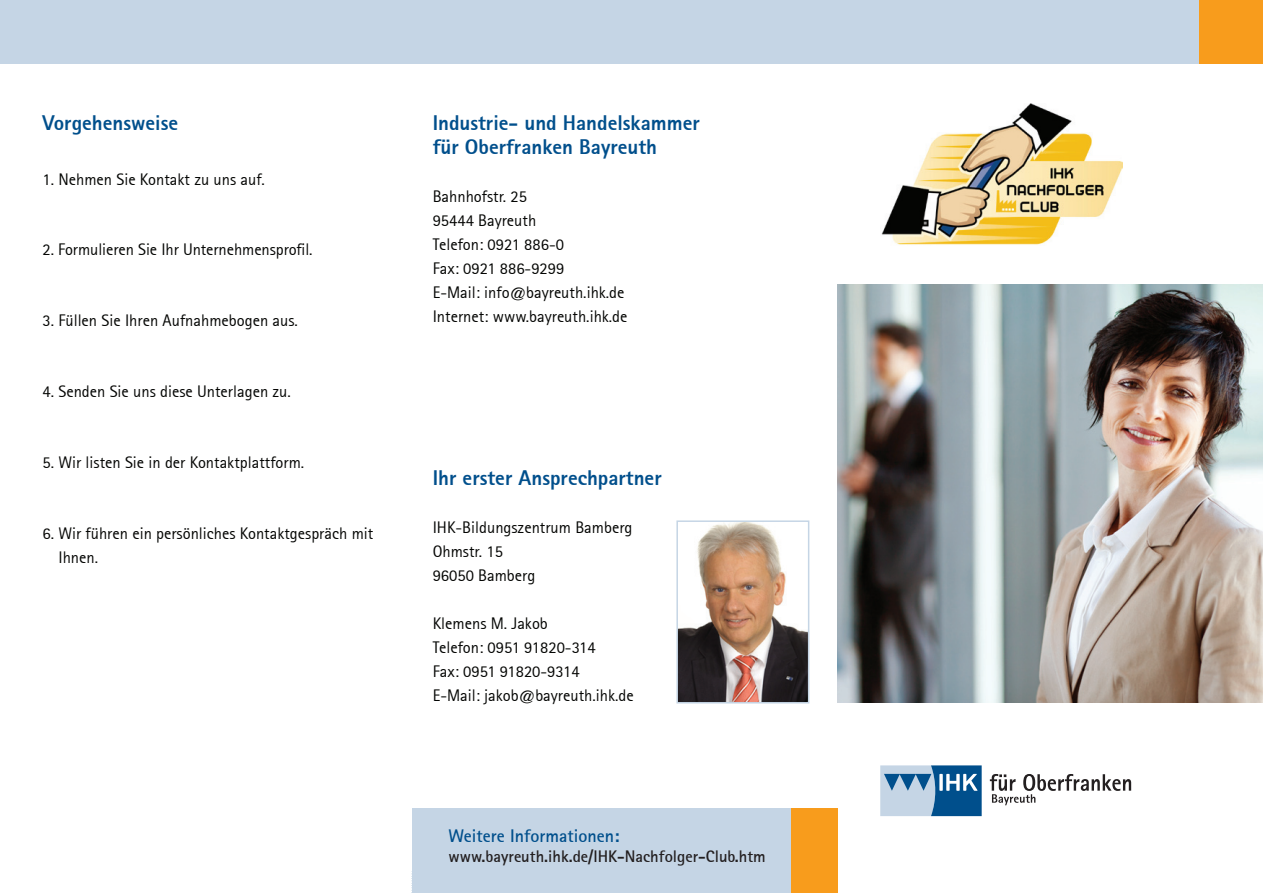
<style>
.page{position:relative;width:1263px;height:893px;background:#fff}
.page>*{position:absolute;margin:0;border:0;box-sizing:border-box;transform-origin:0 0}
.t1{font:800 21px/24px "Rotis Sans Serif";color:#004f8c}
.t2{font:700 18px "Rotis Sans Serif";color:#004f8c}
.t3{font:16.5px/24px "Rotis Sans Serif";color:#040503}
.t4{font:700 16.5px "Rotis Sans Serif";color:#231f20}
</style>
<div class="page">
<img style="left:679px;top:523px;width:127px;height:177px">
<div style="left:676px;top:520px;width:133px;height:183px;border:2px solid #c5d5e5"></div>
<svg style="left:880px;top:765px;width:102px;height:51px;background:#6a97bb"></svg>
<svg style="left:990px;top:774px;width:141px;height:31px"></svg>
<img style="left:838px;top:284px;width:425px;height:419px">
<div style="left:0;top:0;width:1263px;height:64px;background:#c5d5e5"></div>
<div style="left:1199px;top:0;width:64px;height:64px;background:#f89c1c"></div>
<img style="left:881px;top:104px;width:241px;height:141px">
<div style="left:412px;top:808px;width:392px;height:85px;background:#c5d5e5"></div>
<div style="left:791px;top:808px;width:47px;height:85px;background:#f89c1c"></div>
<p class="t1" style="left:43px;top:110px;width:137px">Vorgehensweise</p>
<p class="t3" style="left:43px;top:167px;width:224px">1. Nehmen Sie Kontakt zu uns auf.</p>
<p class="t3" style="left:43px;top:238px;width:272px">2. Formulieren Sie Ihr Unternehmensprofil.</p>
<p class="t3" style="left:43px;top:309px;width:257px">3. Füllen Sie Ihren Aufnahmebogen aus.</p>
<p class="t3" style="left:43px;top:379px;width:250px">4. Senden Sie uns diese Unterlagen zu.</p>
<p class="t3" style="left:43px;top:450px;width:263px">5. Wir listen Sie in der Kontaktplattform.</p>
<p class="t3" style="left:58px;top:521px;width:316px;text-indent:-16px">6. Wir führen ein persönliches Kontaktgespräch mit<br>Ihnen.</p>
<p class="t1" style="left:433px;top:110px;width:269px">Industrie- und Handelskammer für Oberfranken Bayreuth</p>
<p class="t3" style="left:433px;top:184px;width:196px">Bahnhofstr. 25<br>95444 Bayreuth<br>Telefon: 0921 886-0<br>Fax: 0921 886-9299<br>E-Mail: info@bayreuth.ihk.de<br>Internet: www.bayreuth.ihk.de</p>
<p class="t1" style="left:433px;top:465px;width:231px">Ihr erster Ansprechpartner</p>
<p class="t3" style="left:433px;top:515px;width:201px">IHK-Bildungszentrum Bamberg<br>Ohmstr. 15<br>96050 Bamberg</p>
<p class="t3" style="left:433px;top:611px;width:203px">Klemens M. Jakob<br>Telefon: 0951 91820-314<br>Fax: 0951 91820-9314<br>E-Mail: jakob@bayreuth.ihk.de</p>
<p class="t2" style="left:449px;top:824px;width:172px">Weitere Informationen:</p>
<p class="t4" style="left:449px;top:846px;width:319px">www.bayreuth.ihk.de/IHK-Nachfolger-Club.htm</p>
</div>
